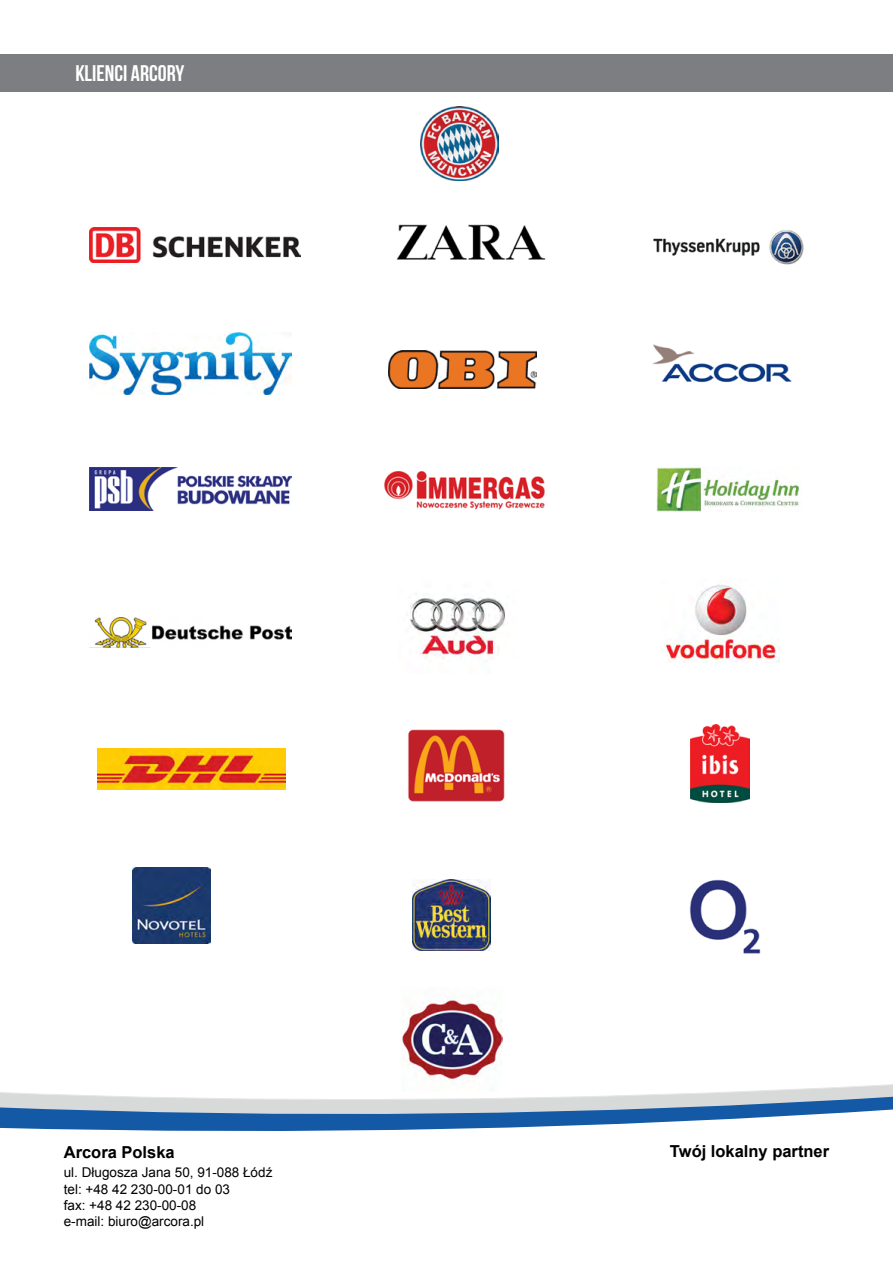
<style>
.page{position:relative;width:893px;height:1263px;background:#fff}
.page>*{position:absolute;margin:0;border:0;box-sizing:border-box;transform-origin:0 0}
.t1{font:700 22.5px "Bebas Neue";color:#fff}
.t2{font:700 16.5px "Arial";color:#000}
.t3{font:13.5px/16.2px "Arial";color:#000}
</style>
<div class="page">
<svg style="left:0;top:1084px;width:893px;height:47px"></svg>
<img style="left:396px;top:224px;width:150px;height:36px">
<img style="left:653px;top:230px;width:151px;height:35px">
<img style="left:90px;top:333px;width:202px;height:61px">
<img style="left:388px;top:350px;width:148px;height:38px">
<img style="left:652px;top:344px;width:140px;height:39px">
<img style="left:689px;top:879px;width:72px;height:75px">
<img style="left:665px;top:585px;width:115px;height:78px">
<img style="left:90px;top:467px;width:202px;height:43px">
<img style="left:384px;top:471px;width:161px;height:39px">
<img style="left:656px;top:467px;width:144px;height:44px">
<img style="left:420px;top:106px;width:78px;height:75px">
<img style="left:94px;top:618px;width:197px;height:29px">
<img style="left:89px;top:227px;width:212px;height:36px">
<img style="left:401px;top:998px;width:101px;height:93px">
<img style="left:413px;top:879px;width:78px;height:71px">
<img style="left:410px;top:597px;width:95px;height:62px">
<img style="left:97px;top:749px;width:189px;height:41px">
<img style="left:133px;top:868px;width:78px;height:76px">
<img style="left:408px;top:729px;width:97px;height:73px">
<img style="left:691px;top:725px;width:58px;height:78px">
<div style="left:0;top:54px;width:893px;height:38px;background:#7c7e81"></div>
<h1 class="t1" style="left:75px;top:61px;width:111px">KLIENCI ARCORY</h1>
<p class="t2" style="left:64px;top:1141px;width:112px">Arcora Polska</p>
<p class="t3" style="left:64px;top:1164px;width:210px">ul. Długosza Jana 50, 91-088 Łódź tel: +48 42 230-00-01 do 03<br>fax: +48 42 230-00-08<br>e-mail: biuro@arcora.pl</p>
<p class="t2" style="left:670px;top:1140px;width:161px">Twój lokalny partner</p>
</div>
